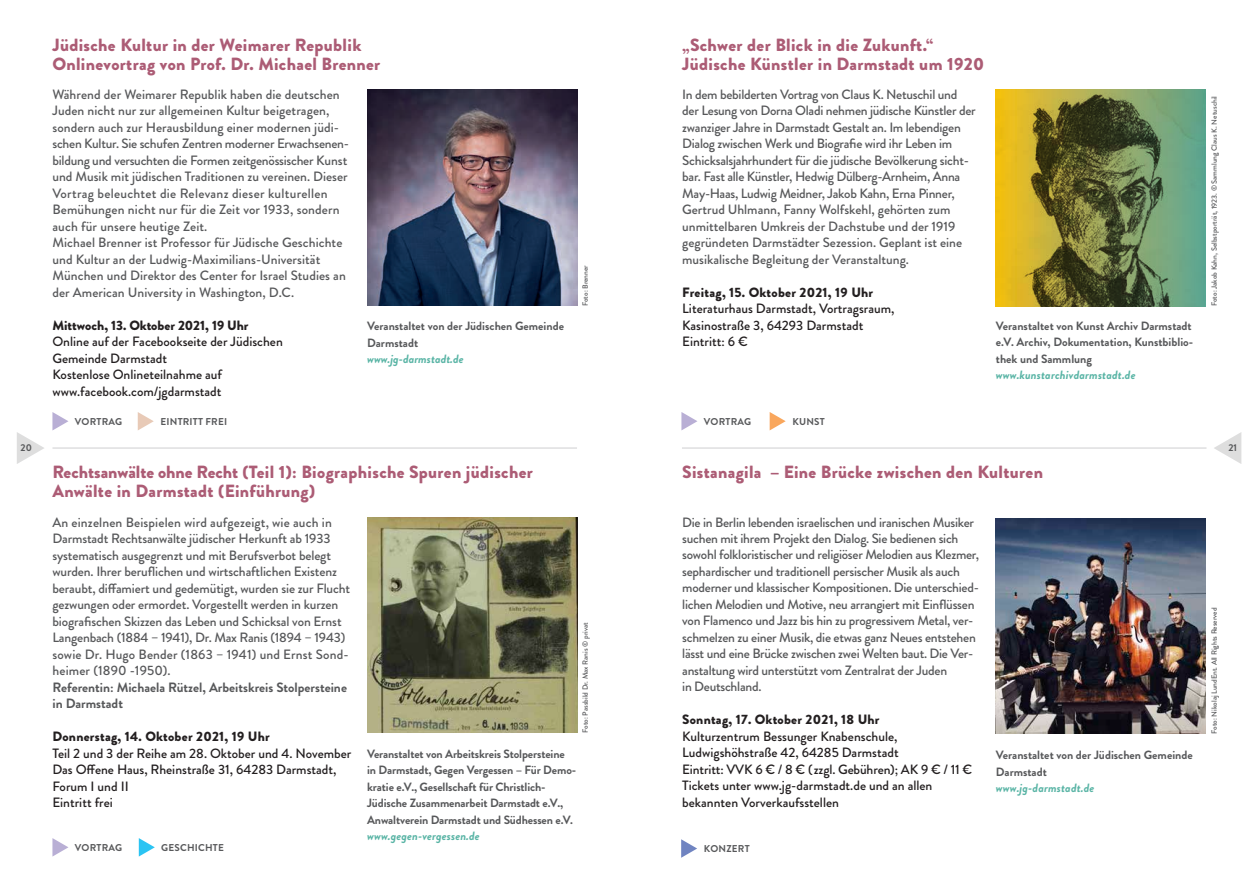
<style>
.page{position:relative;width:1259px;height:893px;background:#fff}
.page>*{position:absolute;margin:0;border:0;box-sizing:border-box;transform-origin:0 0}
.t1{font:900 17.7px/19.5px "Brandon Grotesque";letter-spacing:.02em;color:#ac5c75}
.t2{font:500 13.5px/16.5px "Brandon Grotesque";letter-spacing:-.015em;color:#57585a}
.t3{font:500 13.5px/16.5px "Brandon Grotesque";letter-spacing:.005em;color:#57585a}
.t4{font:500 13.5px/16.5px "Brandon Grotesque";color:#231f20}
.t5{font:900 13.5px "Brandon Grotesque";letter-spacing:.02em;color:#231f20}
.t6{font:700 13.5px/16.5px "Brandon Grotesque";color:#57585a}
.t7{font:900 13.5px "Brandon Grotesque";color:#231f20}
.t8{font:700 12px/16.5px "Brandon Grotesque";letter-spacing:-.01em;color:#57585a}
.t9{font:italic 700 12px "Brandon Grotesque";letter-spacing:.01em;color:#59b4a5}
.t10{font:700 9.9px "Brandon Grotesque";letter-spacing:.02em;color:#57585a}
.t11{font:500 7.5px "Brandon Grotesque";color:#57585a}
</style>
<div class="page">
<svg style="left:1214px;top:432px;width:27px;height:32px"></svg>
<svg style="left:17px;top:432px;width:27px;height:32px"></svg>
<hr style="left:52px;top:447px;width:525px;height:2px;background:#57585a">
<hr style="left:682px;top:447px;width:524px;height:2px;background:#57585a">
<img style="left:367px;top:89px;width:210px;height:216px">
<svg style="left:52px;top:412px;width:16px;height:18px"></svg>
<img style="left:367px;top:517px;width:210px;height:216px">
<svg style="left:138px;top:412px;width:16px;height:18px"></svg>
<svg style="left:52px;top:838px;width:16px;height:18px"></svg>
<svg style="left:139px;top:838px;width:16px;height:18px"></svg>
<img style="left:996px;top:518px;width:209px;height:216px">
<svg style="left:681px;top:839px;width:16px;height:19px"></svg>
<svg style="left:681px;top:412px;width:16px;height:18px"></svg>
<svg style="left:769px;top:412px;width:16px;height:18px"></svg>
<svg style="left:996px;top:89px;width:209px;height:217px;background:#7f8440"></svg>
<h1 class="t1" style="left:52px;top:35px;width:329px">Jüdische Kultur in der Weimarer Republik<br>Onlinevortrag von Prof. Dr. Michael Brenner</h1>
<p class="t3" style="left:52px;top:86px;width:298px">Während der Weimarer Republik haben die deutschen Juden nicht nur zur allgemeinen Kultur beigetragen, sondern auch zur Herausbildung einer modernen jüdi&shy;schen Kultur. Sie schufen Zentren moderner Erwachsenen&shy;bildung und versuchten die Formen zeitgenössischer Kunst und Musik mit jüdischen Traditionen zu vereinen. Dieser Vortrag beleuchtet die Relevanz dieser kulturellen Bemühungen nicht nur für die Zeit vor 1933, sondern auch für unsere heutige Zeit.<br>Michael Brenner ist Professor für Jüdische Geschichte und Kultur an der Ludwig-Maximilians-Universität München und Direktor des Center for Israel Studies an der American University in Washington, D.C.</p>
<p class="t7" style="left:52px;top:316px;width:198px">Mittwoch, 13. Oktober 2021, 19 Uhr</p>
<p class="t4" style="left:52px;top:334px;width:232px">Online auf der Facebookseite der Jüdischen<br>Gemeinde Darmstadt<br>Kostenlose Onlineteilnahme auf www.facebook.com/jgdarmstadt</p>
<p class="t10" style="left:75px;top:414px;width:49px">VORTRAG</p>
<p class="t10" style="left:160px;top:414px;width:68px">EINTRITT FREI</p>
<p class="t8" style="left:367px;top:318px;width:198px">Veranstaltet von der Jüdischen Gemeinde<br>Darmstadt</p>
<p class="t9" style="left:367px;top:350px;width:98px">www.jg-darmstadt.de</p>
<p class="t11" style="left:580px;top:306px;width:43px;rotate:-90deg">Foto: Brenner</p>
<h1 class="t1" style="left:682px;top:35px;width:303px">„Schwer der Blick in die Zukunft.“<br>Jüdische Künstler in Darmstadt um 1920</h1>
<p class="t2" style="left:682px;top:86px;width:295px">In dem bebilderten Vortrag von Claus K. Netuschil und der Lesung von Dorna Oladi nehmen jüdische Künstler der zwanziger Jahre in Darmstadt Gestalt an. Im lebendigen Dialog zwischen Werk und Biografie wird ihr Leben im Schicksalsjahrhundert für die jüdische Bevölkerung sicht&shy;bar. Fast alle Künstler, Hedwig Dülberg-Arnheim, Anna May-Haas, Ludwig Meidner, Jakob Kahn, Erna Pinner, Gertrud Uhlmann, Fanny Wolfskehl, gehörten zum unmittelbaren Umkreis der Dachstube und der 1919 gegründeten Darmstädter Sezession. Geplant ist eine musikalische Begleitung der Veranstaltung.</p>
<p class="t5" style="left:682px;top:282px;width:192px">Freitag, 15. Oktober 2021, 19 Uhr</p>
<p class="t4" style="left:682px;top:301px;width:214px">Literaturhaus Darmstadt, Vortragsraum,<br>Kasinostraße 3, 64293 Darmstadt<br>Eintritt: 6 €</p>
<p class="t8" style="left:996px;top:318px;width:199px">Veranstaltet von Kunst Archiv Darmstadt e.V. Archiv, Dokumentation, Kunstbiblio&shy;thek und Sammlung</p>
<p class="t9" style="left:996px;top:367px;width:141px">www.kunstarchivdarmstadt.de</p>
<p class="t10" style="left:704px;top:414px;width:49px">VORTRAG</p>
<p class="t10" style="left:792px;top:414px;width:34px">KUNST</p>
<p class="t11" style="left:1209px;top:306px;width:212px;rotate:-90deg">Foto: Jakob Kahn, Selbstporträt, 1923. © Sammlung Claus K. Netuschil</p>
<p class="t10" style="left:21px;top:441px;width:13px">20</p>
<p class="t10" style="left:1228px;top:441px;width:10px">21</p>
<h1 class="t1" style="left:52px;top:462px;width:482px">Rechtsanwälte ohne Recht (Teil 1): Biographische Spuren jüdischer<br>Anwälte in Darmstadt (Einführung)</h1>
<p class="t2" style="left:52px;top:514px;width:299px">An einzelnen Beispielen wird aufgezeigt, wie auch in Darmstadt Rechtsanwälte jüdischer Herkunft ab 1933 systematisch ausgegrenzt und mit Berufsverbot belegt wurden. Ihrer beruflichen und wirtschaftlichen Existenz beraubt, diffamiert und gedemütigt, wurden sie zur Flucht gezwungen oder ermordet. Vorgestellt werden in kurzen biografischen Skizzen das Leben und Schicksal von Ernst Langenbach (1884 – 1941), Dr. Max Ranis (1894 – 1943) sowie Dr. Hugo Bender (1863 – 1941) und Ernst Sond&shy;heimer (1890 -1950).</p>
<p class="t6" style="left:52px;top:679px;width:296px">Referentin: Michaela Rützel, Arbeitskreis Stolpersteine in Darmstadt</p>
<p class="t5" style="left:52px;top:727px;width:219px">Donnerstag, 14. Oktober 2021, 19 Uhr</p>
<p class="t4" style="left:52px;top:745px;width:300px">Teil 2 und 3 der Reihe am 28. Oktober und 4. November<br>Das Offene Haus, Rheinstraße 31, 64283 Darmstadt,<br>Forum I und II<br>Eintritt frei</p>
<p class="t8" style="left:367px;top:745px;width:211px">Veranstaltet von Arbeitskreis Stolpersteine in Darmstadt, Gegen Vergessen – Für Demo&shy;kratie e.V., Gesellschaft für Christlich-Jüdische Zusammenarbeit Darmstadt e.V., Anwaltverein Darmstadt und Südhessen e.V.</p>
<p class="t9" style="left:367px;top:827px;width:114px">www.gegen-vergessen.de</p>
<p class="t11" style="left:580px;top:733px;width:112px;rotate:-90deg">Foto: Passbild Dr. Max Ranis © privat</p>
<p class="t10" style="left:75px;top:840px;width:49px">VORTRAG</p>
<p class="t10" style="left:161px;top:840px;width:64px">GESCHICHTE</p>
<h1 class="t1" style="left:682px;top:462px;width:362px">Sistanagila – Eine Brücke zwischen den Kulturen</h1>
<p class="t2" style="left:682px;top:514px;width:298px">Die in Berlin lebenden israelischen und iranischen Musiker suchen mit ihrem Projekt den Dialog. Sie bedienen sich sowohl folkloristischer und religiöser Melodien aus Klezmer, sephardischer und traditionell persischer Musik als auch moderner und klassischer Kompositionen. Die unterschied&shy;lichen Melodien und Motive, neu arrangiert mit Einflüssen von Flamenco und Jazz bis hin zu progressivem Metal, ver&shy;schmelzen zu einer Musik, die etwas ganz Neues entstehen lässt und eine Brücke zwischen zwei Welten baut. Die Ver&shy;anstaltung wird unterstützt vom Zentralrat der Juden<br>in Deutschland.</p>
<p class="t5" style="left:682px;top:710px;width:199px">Sonntag, 17. Oktober 2021, 18 Uhr</p>
<p class="t4" style="left:682px;top:728px;width:291px">Kulturzentrum Bessunger Knabenschule, Ludwigshöhstraße 42, 64285 Darmstadt<br>Eintritt: VVK 6 € / 8 € (zzgl. Gebühren); AK 9 € / 11 € Tickets unter www.jg-darmstadt.de und an allen bekannten Vorverkaufsstellen</p>
<p class="t10" style="left:704px;top:842px;width:47px">KONZERT</p>
<p class="t8" style="left:996px;top:747px;width:198px">Veranstaltet von der Jüdischen Gemeinde<br>Darmstadt</p>
<p class="t9" style="left:996px;top:779px;width:100px">www.jg-darmstadt.de</p>
<p class="t11" style="left:1209px;top:734px;width:128px;rotate:-90deg">Foto: Nikolaj LundEnt. All Rights Reserved</p>
</div>
